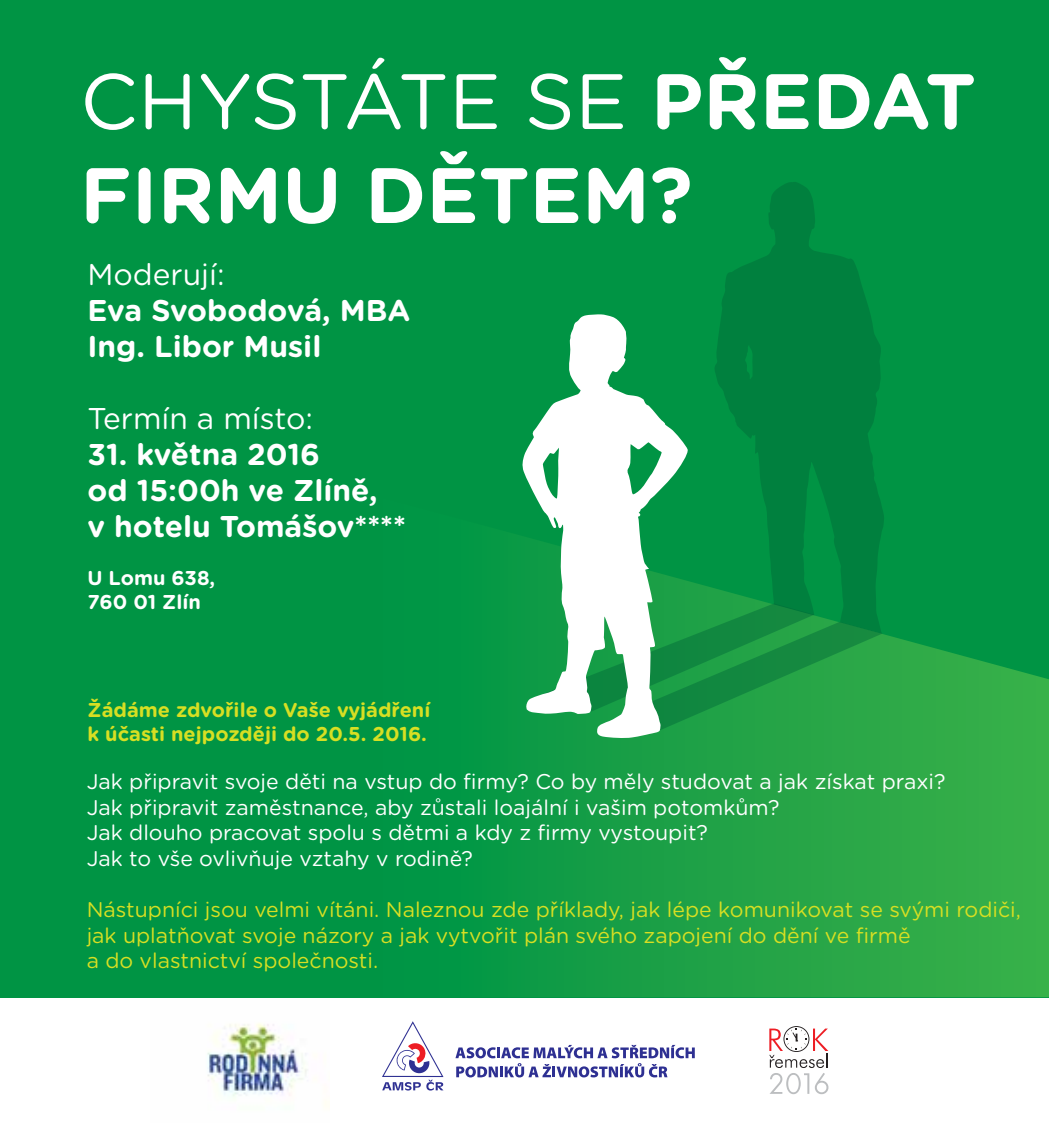
<style>
.page{position:relative;width:1049px;height:1125px;background:#fff}
.page>*{position:absolute;margin:0;border:0;box-sizing:border-box;transform-origin:0 0}
.t1{font:700 78.25px/94px "Gotham Rounded";color:#fff}
.t2{font:700 30px/36px "Gotham Rounded";color:#fff}
.t3{font:30px "Gotham Rounded";color:#fff}
.t4{font:21.25px/25.5px "Gotham Rounded";color:#fff}
.t5{font:21.25px/25.5px "Gotham Rounded";color:#d7df23}
.t6{font:700 20px/24px "Gotham Rounded";color:#d7df23}
.t7{font:700 20px/24px "Gotham Rounded";color:#fff}
.s1{font-weight:400}
</style>
<div class="page">
<img style="left:150px;top:997px;width:899px;height:109px">
<div style="left:330px;top:1000px;width:719px;height:125px;background:#fff"></div>
<div style="left:0;top:0;width:1049px;height:997px;background:#009444"></div>
<svg style="left:715px;top:182px;width:166px;height:212px;fill:#00803e"></svg>
<svg style="left:521px;top:394px;width:528px;height:603px"></svg>
<svg style="left:689px;top:603px;width:193px;height:127px"></svg>
<svg style="left:521px;top:314px;width:168px;height:425px"></svg>
<svg style="left:769px;top:1026px;width:59px;height:68px"></svg>
<svg style="left:382px;top:1021px;width:61px;height:70px"></svg>
<svg style="left:455px;top:1045px;width:240px;height:32px"></svg>
<h1 class="t1" style="left:80px;top:51px;width:897px"><span class="s1">CHYSTÁTE SE</span> PŘEDAT<br>FIRMU DĚTEM?</h1>
<h2 class="t3" style="left:87px;top:254px;width:139px">Moderují:</h2>
<h2 class="t2" style="left:87px;top:291px;width:324px">Eva Svobodová, MBA<br>Ing. Libor Musil</h2>
<h2 class="t3" style="left:87px;top:398px;width:227px">Termín a místo:</h2>
<h2 class="t2" style="left:87px;top:435px;width:320px">31. května 2016<br>od 15:00h ve Zlíně,<br>v hotelu Tomášov****</h2>
<p class="t7" style="left:87px;top:565px;width:129px">U Lomu 638,<br>760 01 Zlín</p>
<p class="t6" style="left:87px;top:697px;width:344px">Žádáme zdvořile o Vaše vyjádření k účasti nejpozději do 20.5. 2016.</p>
<p class="t4" style="left:87px;top:768px;width:860px">Jak připravit svoje děti na vstup do firmy? Co by měly studovat a jak získat praxi?<br>Jak připravit zaměstnance, aby zůstali loajální i vašim potomkům?<br>Jak dlouho pracovat spolu s dětmi a kdy z firmy vystoupit?<br>Jak to vše ovlivňuje vztahy v rodině?</p>
<p class="t5" style="left:87px;top:896px;width:936px">Nástupníci jsou velmi vítáni. Naleznou zde příklady, jak lépe komunikovat se svými rodiči, jak uplatňovat svoje názory a jak vytvořit plán svého zapojení do dění ve firmě<br>a do vlastnictví společnosti.</p>
</div>
